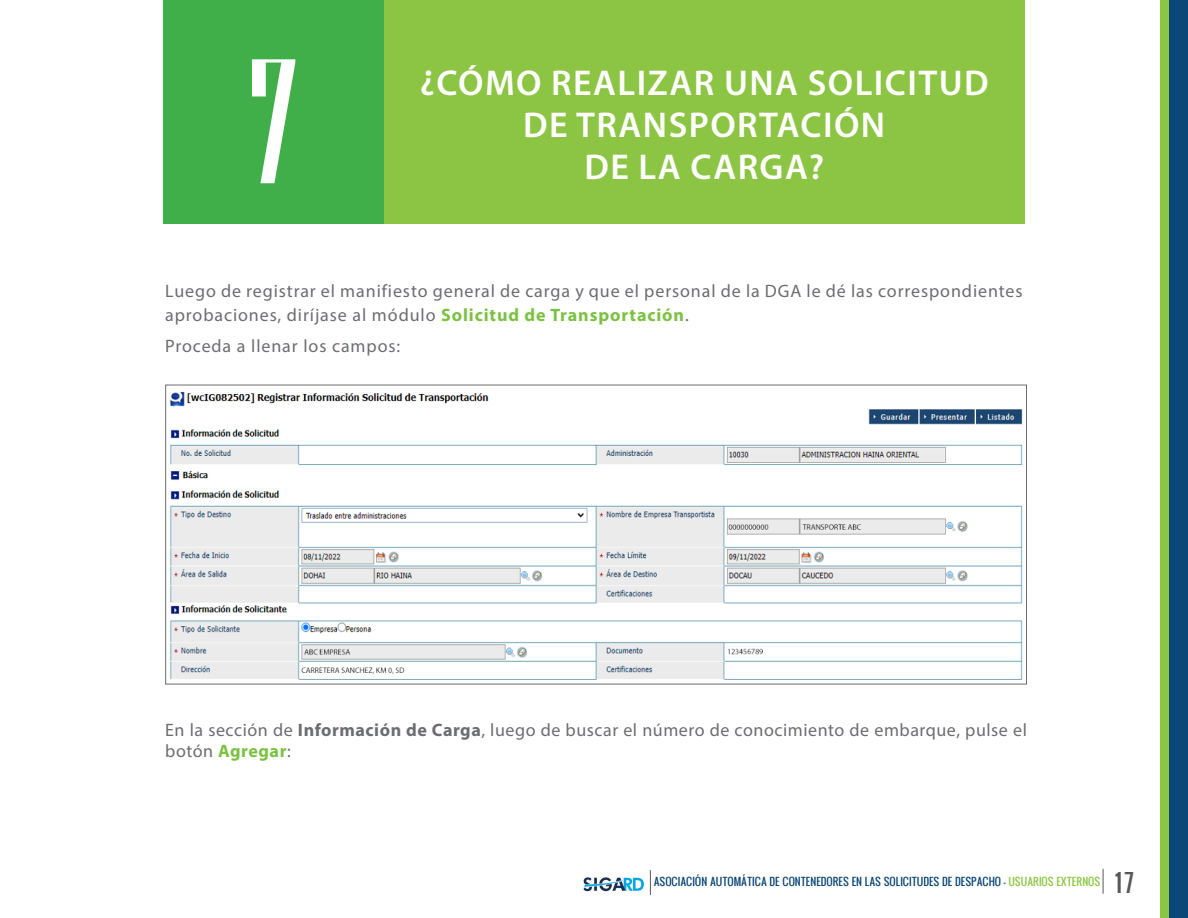
<style>
.page{position:relative;width:1188px;height:918px;background:#fff}
.page>*{position:absolute;margin:0;border:0;box-sizing:border-box;transform-origin:0 0}
.t1{font:177px "Niagara Solid";color:#fff}
.t2{font:600 36px/42px "Myriad Pro";letter-spacing:.04em;color:#fff;text-align:center}
.t3{font:24px "Oswald";color:#57585a}
.t4{font:18px/24px "Myriad Pro";letter-spacing:.05em;color:#6c6d70}
.t5{font:18px/21px "Myriad Pro";letter-spacing:.03em;color:#6c6d70}
.t6{font:10.5px "Oswald";letter-spacing:-.005em;color:#0a4677}
.s1{font-weight:700;color:#7bc142}
.s2{font-weight:700}
.s3{color:#8bc642}
</style>
<div class="page">
<div style="left:1160px;top:0;width:28px;height:918px;background:#8bc642"></div>
<div style="left:1169px;top:0;width:19px;height:918px;background:#0c4779"></div>
<svg style="left:1103px;top:869px;width:1px;height:25px"></svg>
<svg style="left:650px;top:870px;width:1px;height:25px"></svg>
<img style="left:583px;top:877px;width:62px;height:15px">
<div style="left:384px;top:0;width:641px;height:223px;background:#8bc543"></div>
<div style="left:163px;top:0;width:221px;height:223px;background:#40ae49"></div>
<img style="left:170px;top:391px;width:853px;height:289px">
<p class="t1" style="left:249px;top:28px;width:51px">7</p>
<p class="t2" style="left:420px;top:61px;width:570px">¿CÓMO REALIZAR UNA SOLICITUD<br>DE TRANSPORTACIÓN</p>
<p class="t2" style="left:584px;top:145px;width:241px">DE LA CARGA?</p>
<p class="t4" style="left:165px;top:278px;width:859px">Luego de registrar el manifiesto general de carga y que el personal de la DGA le dé las correspondientes aprobaciones, diríjase al módulo <span class="s1">Solicitud de Transportación</span>.</p>
<p class="t4" style="left:165px;top:334px;width:236px">Proceda a llenar los campos:</p>
<p class="t5" style="left:165px;top:719px;width:863px">En la sección de <span class="s2">Información de Carga</span>, luego de buscar el número de conocimiento de embarque, pulse el botón <span class="s1">Agregar</span>:</p>
<p class="t6" style="left:654px;top:874px;width:448px">ASOCIACIÓN AUTOMÁTICA DE CONTENEDORES EN LAS SOLICITUDES DE DESPACHO - <span class="s3">USUARIOS EXTERNOS</span></p>
<h3 class="t3" style="left:1115px;top:864px;width:21px">17</h3>
</div>
